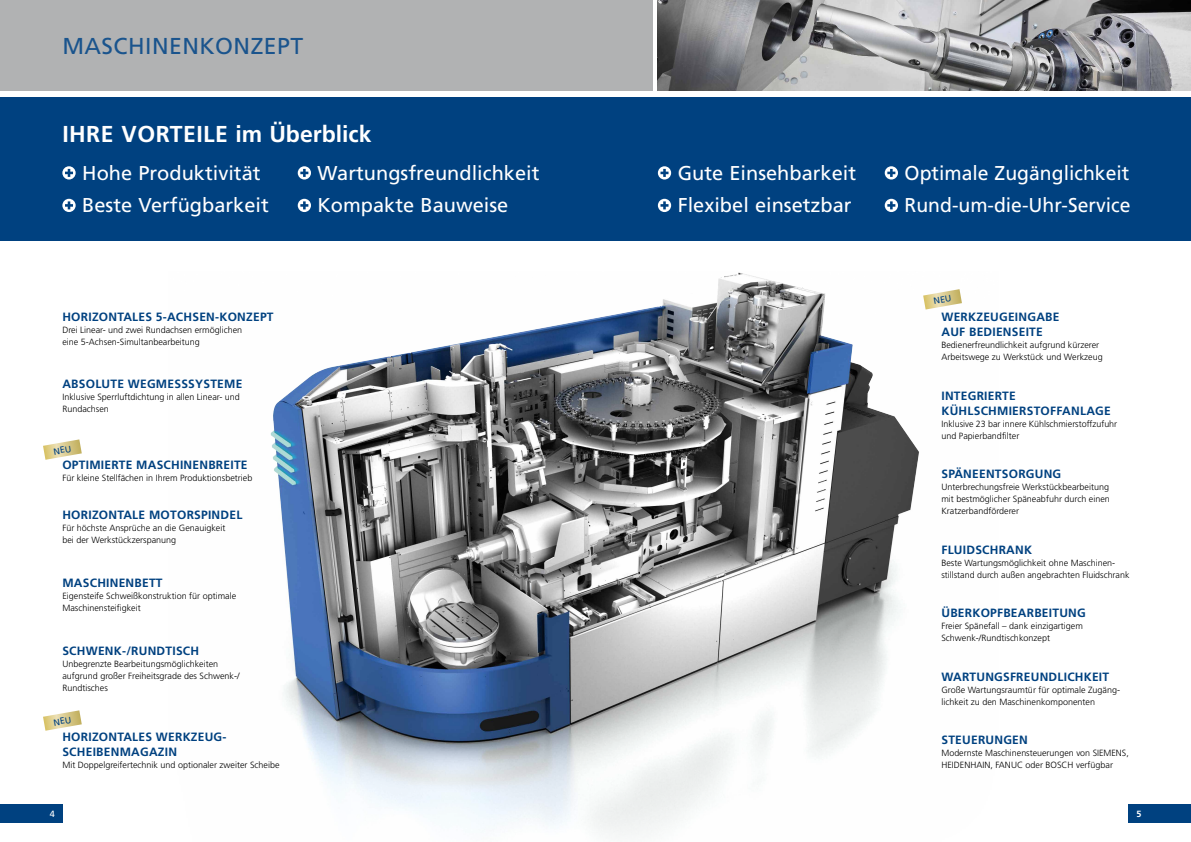
<style>
.page{position:relative;width:1191px;height:842px;background:#fff}
.page>*{position:absolute;margin:0;border:0;box-sizing:border-box;transform-origin:0 0}
.t1{font:700 23px "Frutiger LT Pro";color:#fff}
.t2{font:23px "Frutiger LT Pro";letter-spacing:.02em;color:#1a548d}
.t3{font:20px/32.5px "Frutiger LT Pro";color:#fff}
.t4{font:700 12px/15px "Frutiger LT Pro";letter-spacing:.02em;color:#004180}
.t5{font:300 9px/12px "Frutiger LT Pro";color:#000}
.t6{font:9px "Frutiger LT Pro";color:#fff}
.t7{font:700 9px "Frutiger LT Pro";color:#fff}
</style>
<div class="page">
<img style="left:270px;top:272px;width:658px;height:565px">
<div style="left:0;top:97px;width:1191px;height:143px;background:#004180"></div>
<div style="left:0;top:0;width:652px;height:91px;background:#b1b2b3"></div>
<img style="left:658px;top:0;width:533px;height:91px">
<svg style="left:62px;top:166px;width:14px;height:14px"></svg>
<svg style="left:62px;top:199px;width:14px;height:13px"></svg>
<svg style="left:658px;top:166px;width:13px;height:14px"></svg>
<svg style="left:658px;top:199px;width:13px;height:13px"></svg>
<svg style="left:298px;top:166px;width:13px;height:14px"></svg>
<svg style="left:298px;top:199px;width:13px;height:13px"></svg>
<svg style="left:884px;top:166px;width:14px;height:14px"></svg>
<svg style="left:884px;top:199px;width:14px;height:13px"></svg>
<div style="left:0;top:804px;width:62px;height:19px;background:#004180"></div>
<div style="left:1128px;top:804px;width:63px;height:19px;background:#004180"></div>
<svg style="left:43px;top:439px;width:39px;height:21px"></svg>
<svg style="left:43px;top:710px;width:39px;height:21px"></svg>
<svg style="left:923px;top:289px;width:39px;height:20px"></svg>
<h1 class="t2" style="left:62px;top:32px;width:242px">MASCHINENKONZEPT</h1>
<h1 class="t1" style="left:62px;top:121px;width:311px">IHRE VORTEILE im Überblick</h1>
<h2 class="t3" style="left:82px;top:156px;width:188px">Hohe Produktivität<br>Beste Verfügbarkeit</h2>
<h2 class="t3" style="left:677px;top:156px;width:180px">Gute Einsehbarkeit<br>Flexibel einsetzbar</h2>
<h2 class="t3" style="left:317px;top:156px;width:223px">Wartungsfreundlichkeit<br>Kompakte Bauweise</h2>
<h2 class="t3" style="left:904px;top:156px;width:227px">Optimale Zugänglichkeit<br>Rund-um-die-Uhr-Service</h2>
<h3 class="t4" style="left:62px;top:310px;width:213px">HORIZONTALES 5-ACHSEN-KONZEPT</h3>
<p class="t5" style="left:62px;top:324px;width:181px">Drei Linear- und zwei Rundachsen ermöglichen eine 5-Achsen-Simultanbearbeitung</p>
<h3 class="t4" style="left:941px;top:310px;width:120px">WERKZEUGEINGABE<br>AUF BEDIENSEITE</h3>
<p class="t5" style="left:941px;top:339px;width:163px">Bedienerfreundlichkeit aufgrund kürzerer<br>Arbeitswege zu Werkstück und Werkzeug</p>
<h3 class="t4" style="left:62px;top:376px;width:182px">ABSOLUTE WEGMESSSYSTEME</h3>
<p class="t5" style="left:62px;top:391px;width:179px">Inklusive Sperrluftdichtung in allen Linear- und<br>Rundachsen</p>
<h3 class="t4" style="left:941px;top:388px;width:171px">INTEGRIERTE<br>KÜHLSCHMIERSTOFFANLAGE</h3>
<p class="t5" style="left:941px;top:418px;width:177px">Inklusive 23 bar innere Kühlschmierstoffzufuhr und Papierbandfilter</p>
<h3 class="t4" style="left:62px;top:458px;width:187px">OPTIMIERTE MASCHINENBREITE</h3>
<p class="t5" style="left:62px;top:472px;width:191px">Für kleine Stellfächen in Ihrem Produktionsbetrieb</p>
<h3 class="t4" style="left:941px;top:467px;width:121px">SPÄNEENTSORGUNG</h3>
<p class="t5" style="left:941px;top:481px;width:170px;text-align:justify">Unterbrechungsfreie Werkstückbearbeitung mit bestmöglicher Späneabfuhr durch einen Kratzerbandförderer</p>
<h3 class="t4" style="left:941px;top:542px;width:92px">FLUIDSCHRANK</h3>
<p class="t5" style="left:941px;top:557px;width:189px">Beste Wartungsmöglichkeit ohne Maschinen&shy;stillstand durch außen angebrachten Fluidschrank</p>
<h3 class="t4" style="left:941px;top:606px;width:146px">ÜBERKOPFBEARBEITUNG</h3>
<p class="t5" style="left:941px;top:620px;width:143px">Freier Spänefall – dank einzigartigem<br>Schwenk-/Rundtischkonzept</p>
<h3 class="t4" style="left:941px;top:669px;width:169px">WARTUNGSFREUNDLICHKEIT</h3>
<p class="t5" style="left:941px;top:684px;width:180px">Große Wartungsraumtür für optimale Zugäng&shy;lichkeit zu den Maschinenkomponenten</p>
<h3 class="t4" style="left:941px;top:733px;width:88px">STEUERUNGEN</h3>
<p class="t5" style="left:941px;top:747px;width:189px">Modernste Maschinensteuerungen von SIEMENS,<br>HEIDENHAIN, FANUC oder BOSCH verfügbar</p>
<h3 class="t4" style="left:62px;top:508px;width:181px">HORIZONTALE MOTORSPINDEL</h3>
<p class="t5" style="left:62px;top:522px;width:165px">Für höchste Ansprüche an die Genauigkeit bei der Werkstückzerspanung</p>
<h3 class="t4" style="left:62px;top:575px;width:102px">MASCHINENBETT</h3>
<p class="t5" style="left:62px;top:590px;width:175px">Eigensteife Schweißkonstruktion für optimale<br>Maschinensteifigkeit</p>
<h3 class="t4" style="left:62px;top:643px;width:138px">SCHWENK-/RUNDTISCH</h3>
<p class="t5" style="left:62px;top:657px;width:179px">Unbegrenzte Bearbeitungsmöglichkeiten aufgrund großer Freiheitsgrade des Schwenk-/<br>Rundtisches</p>
<h3 class="t4" style="left:62px;top:730px;width:166px">HORIZONTALES WERKZEUG-<br>SCHEIBENMAGAZIN</h3>
<p class="t5" style="left:62px;top:759px;width:219px">Mit Doppelgreifertechnik und optionaler zweiter Scheibe</p>
<p class="t6" style="left:50px;top:809px;width:7px">4</p>
<p class="t7" style="left:1136px;top:809px;width:7px">5</p>
</div>
